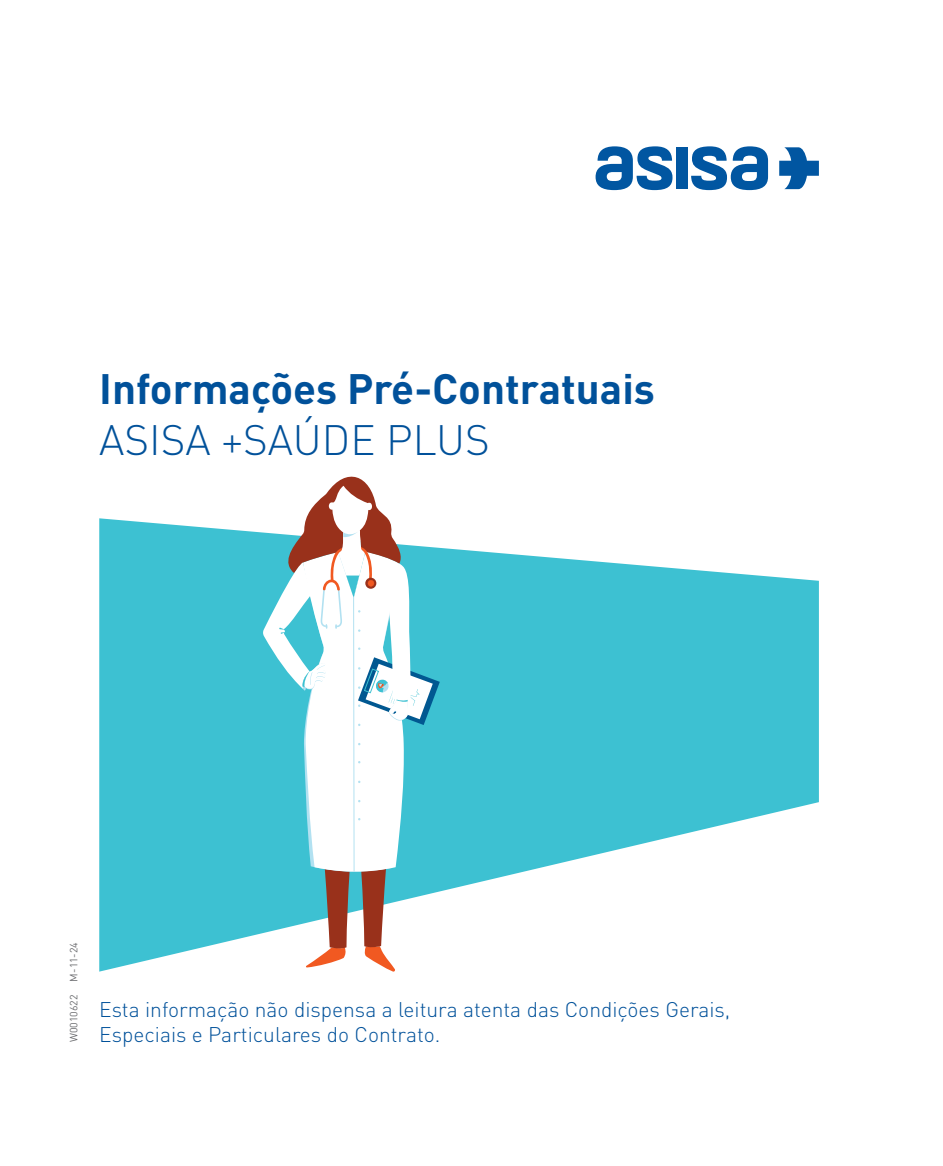
<style>
.page{position:relative;width:943px;height:1166px;background:#fff}
.page>*{position:absolute;margin:0;border:0;box-sizing:border-box;transform-origin:0 0}
.t1{font:700 42px "DIN Pro";color:#01519a}
.t2{font:300 42px "DIN Pro";color:#01519a}
.t3{font:300 21px "DIN Pro";color:#01519a}
.t4{font:10.5px "DIN Pro";color:#6c6d70}
</style>
<div class="page">
<svg style="left:99px;top:518px;width:720px;height:453px;fill:#3dc1d2"></svg>
<svg style="left:263px;top:476px;width:177px;height:496px"></svg>
<svg style="left:595px;top:146px;width:77px;height:44px"></svg>
<div style="left:676px;top:147px;width:11px;height:42px;background:#0156a1"></div>
<svg style="left:691px;top:146px;width:77px;height:44px"></svg>
<svg style="left:779px;top:147px;width:40px;height:42px"></svg>
<h1 class="t1" style="left:99px;top:360px;width:557px">Informações Pré-Contratuais</h1>
<h1 class="t2" style="left:99px;top:411px;width:392px">ASISA +SAÚDE PLUS</h1>
<p class="t4" style="left:67px;top:1042px;width:101px;rotate:-90deg">W0010622 M-11-24</p>
<p class="t3" style="left:99px;top:995px;width:632px">Esta informação não dispensa a leitura atenta das Condições Gerais,</p>
<p class="t3" style="left:99px;top:1020px;width:342px">Especiais e Particulares do Contrato.</p>
</div>
